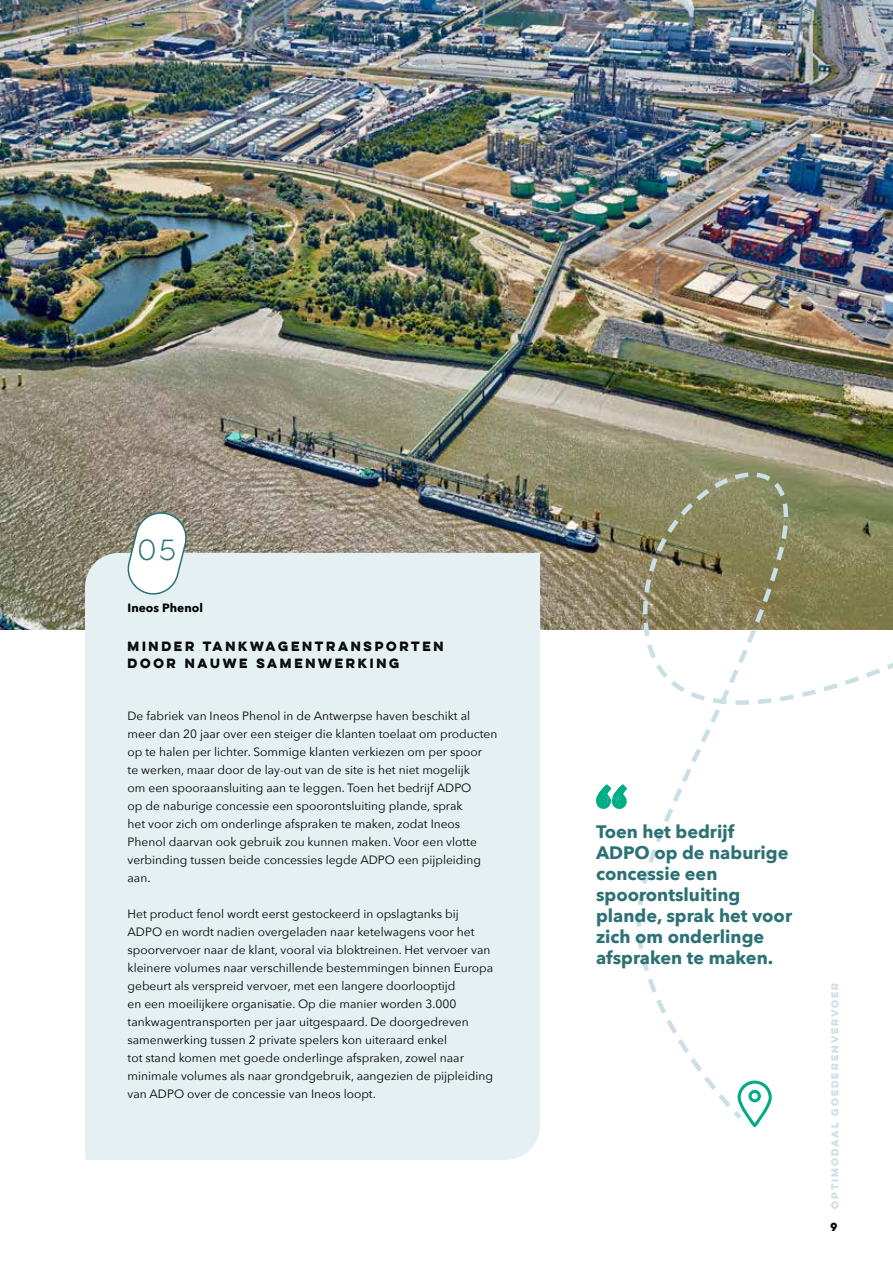
<style>
.page{position:relative;width:893px;height:1263px;background:#fff}
.page>*{position:absolute;margin:0;border:0;box-sizing:border-box;transform-origin:0 0}
.t1{font:26.1px "Lulo One";color:#2c7174}
.t2{font:700 18px/21px "Avenir Next";color:#2c7174}
.t3{font:12px/18px "Avenir Next";color:#000}
.t4{font:700 12px/16.5px "Lulo One";color:#000}
.t5{font:700 12px "Avenir Next";color:#000}
.t6{font:700 10.5px "Lulo One";color:#000}
.t7{font:700 9px "Lulo One";color:#cae0e6}
</style>
<div class="page">
<img style="left:1px;top:0;width:892px;height:629px">
<div style="left:85px;top:553px;width:455px;height:607px;background:#e5f0f3"></div>
<svg style="left:124px;top:510px;width:66px;height:88px"></svg>
<svg style="left:641px;top:413px;width:252px;height:129px"></svg>
<svg style="left:634px;top:542px;width:259px;height:407px"></svg>
<svg style="left:641px;top:957px;width:131px;height:170px"></svg>
<svg style="left:596px;top:784px;width:31px;height:25px"></svg>
<h1 class="t1" style="left:137px;top:535px;width:45px">05</h1>
<p class="t5" style="left:128px;top:603px;width:77px">Ineos Phenol</p>
<p class="t4" style="left:128px;top:638px;width:320px">MINDER TANKWAGENTRANSPORTEN<br>DOOR NAUWE SAMENWERKING</p>
<p class="t3" style="left:128px;top:706px;width:371px">De fabriek van Ineos Phenol in de Antwerpse haven beschikt al meer dan 20 jaar over een steiger die klanten toelaat om producten op te halen per lichter. Sommige klanten verkiezen om per spoor<br>te werken, maar door de lay-out van de site is het niet mogel椀樀k<br>om een spooraansluiting aan te leggen. Toen het bedr椀樀f ADPO<br>op de naburige concessie een spoorontsluiting plande, sprak<br>het voor zich om onderlinge afspraken te maken, zodat Ineos Phenol daarvan ook gebruik zou kunnen maken. Voor een vlotte verbinding tussen beide concessies legde ADPO een p椀樀pleiding aan.</p>
<p class="t3" style="left:128px;top:904px;width:367px">Het product fenol wordt eerst gestockeerd in opslagtanks b椀樀ADPO en wordt nadien overgeladen naar ketelwagens voor het spoorvervoer naar de klant, vooral via bloktreinen. Het vervoer van kleinere volumes naar verschillende bestemmingen binnen Europa gebeurt als verspreid vervoer, met een langere doorloopt椀樀d<br>en een moeil椀樀kere organisatie. Op die manier worden 3.000 tankwagentransporten per jaar uitgespaard. De doorgedreven samenwerking tussen 2 private spelers kon uiteraard enkel<br>tot stand komen met goede onderlinge afspraken, zowel naar minimale volumes als naar grondgebruik, aangezien de p椀樀pleiding van ADPO over de concessie van Ineos loopt.</p>
<h2 class="t2" style="left:596px;top:821px;width:198px">Toen het bedr椀樀f<br>ADPO op de naburige concessie een spoorontsluiting plande, sprak het voor zich om onderlinge afspraken te maken.</h2>
<p class="t7" style="left:831px;top:1209px;width:230px;rotate:-90deg">OPTIMODAAL GOEDERENVERVOER</p>
<p class="t6" style="left:831px;top:1220px;width:11px">9</p>
</div>
